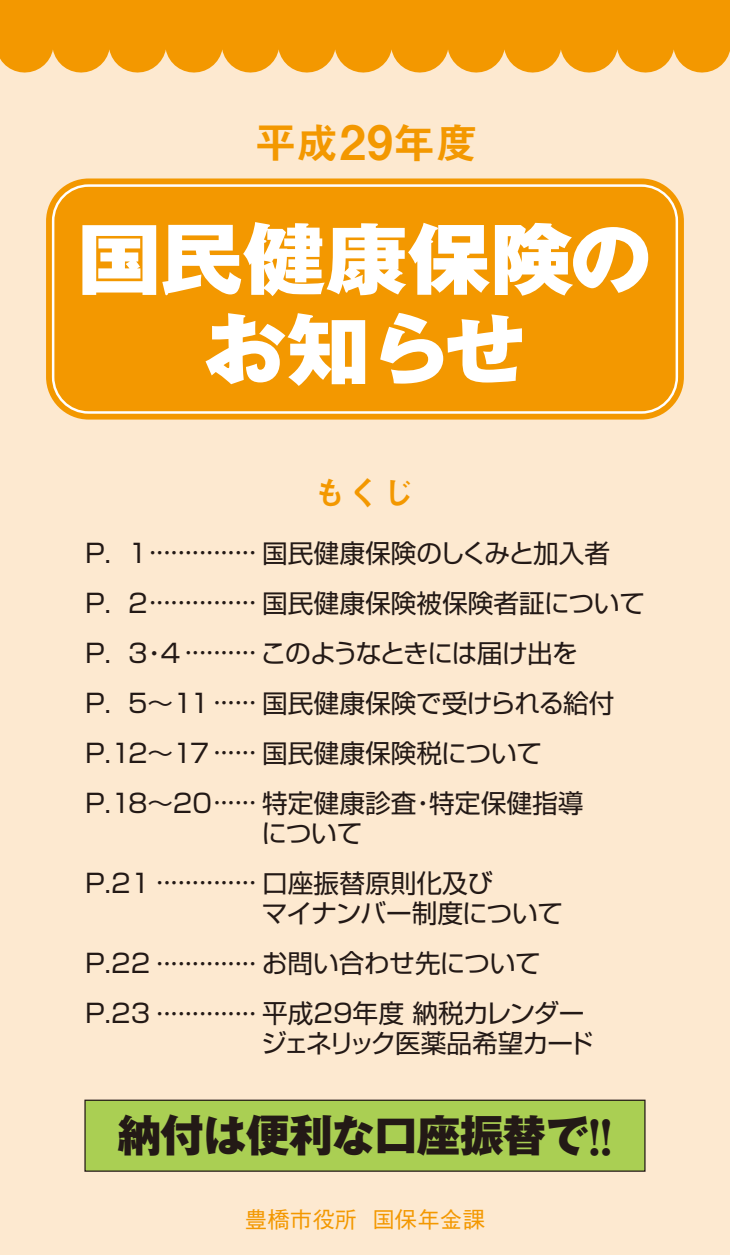
<style>
.page{position:relative;width:730px;height:1255px;background:#fff}
.page>*{position:absolute;margin:0;border:0;box-sizing:border-box;transform-origin:0 0}
.t1{font:800 77.5px/90px "Gothic MB101 Pro";color:#fff;text-align:center;scale:1.06 1}
.t2{font:800 43.75px "Gothic MB101 Pro";letter-spacing:-.02em;color:#231916}
.t3{font:42.5px "Midashi Go Pro MB31";color:#f39800}
.t4{font:32.5px "Midashi Go Pro MB31";color:#f39800}
.t5{font:25.75px/50px "Shin Go Pro";letter-spacing:-.01em;color:#231916}
.t6{font:25.75px "Shin Go Pro";letter-spacing:-.045em;color:#231916}
.t7{font:500 22.5px "Gothic BBB Pro";color:#f39800}
.t8{font:500 19.25px "Gothic BBB Pro";color:#231916}
.s1{font-size:47.5px}
.s2{font-family:"Gothic BBB Pro";font-weight:500;font-size:19.25px}
.s3{font-family:"Shin Go Pro";font-weight:400;font-size:25.75px}
.s4{font-family:"Ryumin Pro";font-size:48px}
</style>
<div class="page">
<div style="left:0;top:0;width:730px;height:1254px;background:#fde9d0"></div>
<div style="left:0;top:0;width:730px;height:44px;background:#f39800"></div>
<hr style="left:729px;top:15px;width:1px;height:58px;background:#f39800">
<svg style="left:1px;top:44px;width:701px;height:29px;fill:#f39800"></svg>
<hr style="left:0;top:15px;width:1px;height:58px;background:#f39800">
<div style="left:85px;top:1100px;width:560px;height:71px;background:#aacf53"></div>
<div style="left:84px;top:1099px;width:561px;height:72px;border:1px solid #231916"></div>
<div style="left:46px;top:178px;width:638px;height:241px;background:#f39800;border-radius:43px"></div>
<div style="left:52px;top:184px;width:626px;height:230px;border:2px solid #fff;border-radius:35px"></div>
<p class="t3" style="left:254px;top:109px;width:225px">平成<span class="s1">29</span>年度</p>
<p class="t1" style="left:78px;top:205px;width:543px">国民健康保険のお知らせ</p>
<p class="t4" style="left:314px;top:466px;width:102px">もくじ</p>
<p class="t5" style="left:85px;top:525px;width:562px">P. 1<span class="s2">・・・・・・・・・・・・・・・</span>国民健康保険のしくみと加入者<br>P. 2<span class="s2">・・・・・・・・・・・・・・・</span>国民健康保険被保険者証についてP. 3・4<span class="s2">・・・・・・・・・・</span>このようなときには届け出を<br>P. 5～11<span class="s2">・・・・・・</span>国民健康保険で受けられる給付P.12～17<span class="s2">・・・・・・</span>国民健康保険税について<br>P.18～20<span class="s2">・・・・・・</span>特定健康診査・特定保健指導</p>
<p class="t5" style="left:261px;top:805px;width:103px">について</p>
<p class="t8" style="left:85px;top:867px;width:410px"><span class="s3">P.2 1</span> ・・・・・・・・・・・・・・<span class="s3">口座振替原則化及び</span></p>
<p class="t5" style="left:85px;top:885px;width:501px;text-indent:177px">マイナンバー制度について<br>P.22<span class="s2">・・・・・・・・・・・・・・</span>お問い合わせ先について<br>P.23<span class="s2">・・・・・・・・・・・・・・</span>平成29年度 納税カレンダー</p>
<p class="t6" style="left:261px;top:1022px;width:334px">ジェネリック医薬品希望カード</p>
<p class="t2" style="left:118px;top:1098px;width:514px">納付は便利な口座振替で<span class="s4">！！</span></p>
<p class="t7" style="left:245px;top:1201px;width:241px">豊橋市役所 国保年金課</p>
</div>
